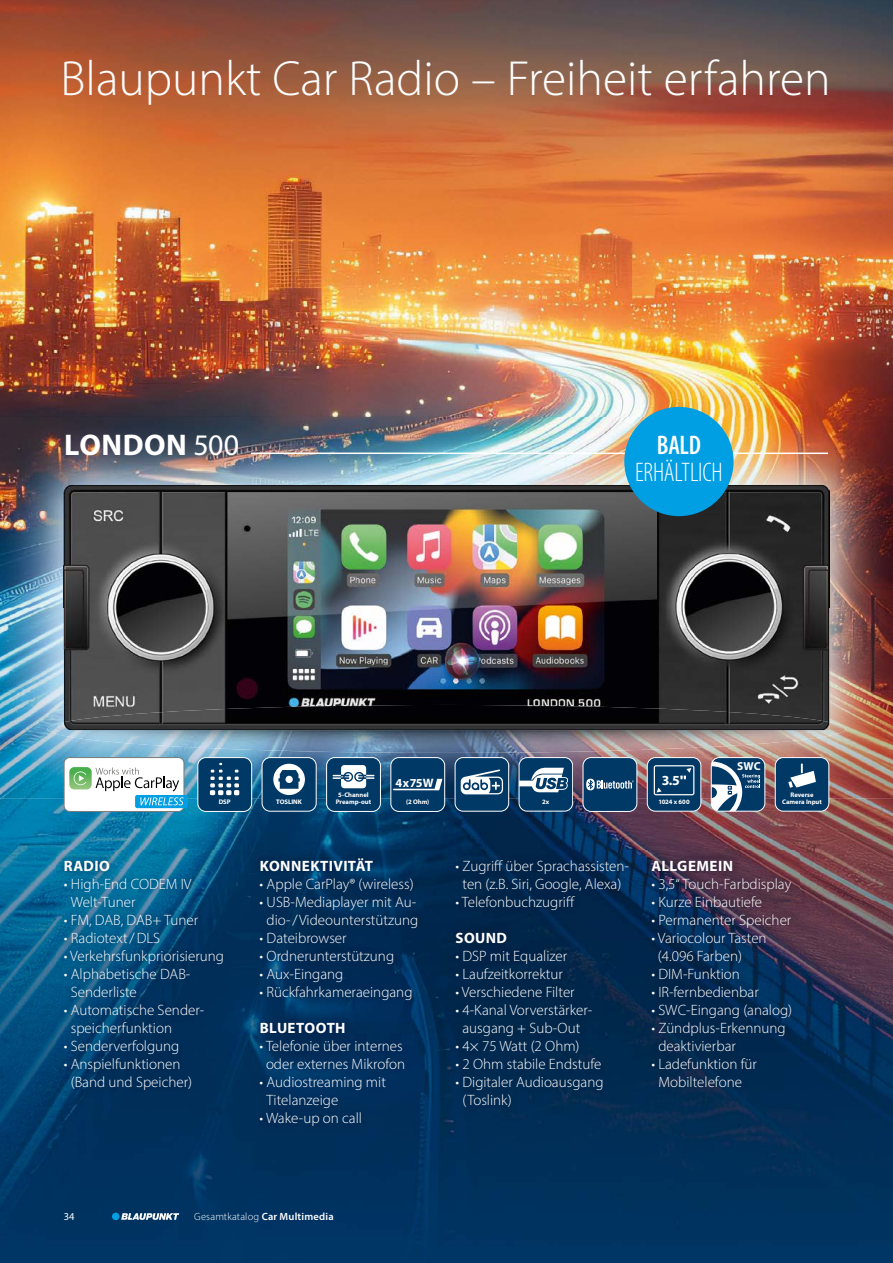
<style>
.page{position:relative;width:893px;height:1263px;background:#fff}
.page>*{position:absolute;margin:0;border:0;box-sizing:border-box;transform-origin:0 0}
.t1{font:300 49.5px "Myriad Pro";color:#fff}
.t2{font:700 30px "Myriad Pro";letter-spacing:.02em;color:#fff}
.t3{font:300 condensed 27px "Myriad Pro";letter-spacing:-.01em;color:#fff;scale:.96 1}
.t4{font:600 condensed 27px "Myriad Pro";color:#fff;scale:.96 1}
.t5{font:300 15px/18px "Myriad Pro";color:#fff}
.t6{font:700 15px "Myriad Pro";letter-spacing:.025em;color:#fff}
.t7{font:700 13.95px "Myriad Pro";color:#fff}
.t8{font:700 12.3px "Myriad Pro";letter-spacing:.03em;color:#fff}
.t9{font:700 11.55px "Myriad Pro";color:#fff}
.t10{font:300 10.5px "Myriad Pro";letter-spacing:.015em;color:#fff}
.t11{font:10.5px "Myriad Pro";color:#fff}
.t12{font:700 6.6px/6.6px "Myriad Pro";letter-spacing:-.005em;color:#fff;text-align:center}
.s1{font-weight:400}
.s2{font-weight:600}
</style>
<div class="page">
<img style="left:0;top:0;width:893px;height:512px">
<img style="left:0;top:798px;width:893px;height:103px">
<img style="left:0;top:901px;width:104px;height:362px">
<img style="left:789px;top:901px;width:104px;height:362px">
<div style="left:104px;top:1133px;width:685px;height:130px;background:#00325f"></div>
<img style="left:0;top:512px;width:64px;height:96px">
<img style="left:829px;top:512px;width:64px;height:96px">
<img style="left:0;top:608px;width:104px;height:190px">
<img style="left:789px;top:608px;width:104px;height:190px">
<img style="left:104px;top:753px;width:211px;height:45px">
<img style="left:578px;top:753px;width:211px;height:45px">
<img style="left:315px;top:753px;width:263px;height:45px">
<hr style="left:251px;top:453px;width:577px;height:1px;background:#fff">
<img style="left:47px;top:722px;width:798px;height:31px">
<div style="left:112px;top:1213px;width:7px;height:7px;background:#009ee3;border-radius:50%"></div>
<svg style="left:121px;top:1213px;width:58px;height:7px"></svg>
<img style="left:64px;top:485px;width:765px;height:220px">
<img style="left:64px;top:705px;width:765px;height:25px">
<img style="left:57px;top:851px;width:743px;height:282px">
<div style="left:624px;top:407px;width:110px;height:109px;background:#009ee3;border-radius:50%"></div>
<div style="left:327px;top:757px;width:53px;height:54px;background:#003866;border-radius:8px"></div>
<div style="left:326px;top:757px;width:55px;height:55px;border:1px solid #fff;border-radius:8px"></div>
<svg style="left:332px;top:765px;width:43px;height:24px"></svg>
<div style="left:391px;top:757px;width:54px;height:54px;background:#003866;border-radius:8px"></div>
<div style="left:390px;top:757px;width:55px;height:55px;border:1px solid #fff;border-radius:8px"></div>
<svg style="left:393px;top:779px;width:49px;height:11px"></svg>
<div style="left:262px;top:757px;width:54px;height:54px;background:#003866;border-radius:8px"></div>
<div style="left:262px;top:757px;width:55px;height:54px;border:1px solid #fff;border-radius:8px"></div>
<svg style="left:273px;top:764px;width:32px;height:31px"></svg>
<div style="left:198px;top:757px;width:54px;height:54px;background:#003866;border-radius:8px"></div>
<div style="left:197px;top:757px;width:55px;height:55px;border:1px solid #fff;border-radius:8px"></div>
<svg style="left:210px;top:763px;width:29px;height:32px"></svg>
<div style="left:455px;top:757px;width:54px;height:54px;background:#003866;border-radius:8px"></div>
<div style="left:455px;top:757px;width:54px;height:54px;border:1px solid #fff;border-radius:8px"></div>
<svg style="left:461px;top:769px;width:42px;height:25px"></svg>
<div style="left:583px;top:757px;width:54px;height:54px;background:#003866;border-radius:8px"></div>
<div style="left:583px;top:757px;width:54px;height:55px;border:1px solid #fff;border-radius:8px"></div>
<svg style="left:586px;top:779px;width:48px;height:11px"></svg>
<div style="left:647px;top:757px;width:54px;height:54px;background:#003866;border-radius:8px"></div>
<div style="left:647px;top:757px;width:54px;height:54px;border:1px solid #fff;border-radius:8px"></div>
<svg style="left:654px;top:765px;width:40px;height:30px"></svg>
<div style="left:519px;top:757px;width:54px;height:54px;background:#003866;border-radius:8px"></div>
<div style="left:519px;top:757px;width:54px;height:54px;border:1px solid #fff;border-radius:8px"></div>
<svg style="left:519px;top:767px;width:49px;height:25px"></svg>
<div style="left:711px;top:757px;width:54px;height:54px;background:#003866;border-radius:8px"></div>
<div style="left:711px;top:757px;width:54px;height:54px;border:1px solid #fff;border-radius:8px"></div>
<svg style="left:711px;top:761px;width:49px;height:50px"></svg>
<div style="left:775px;top:757px;width:54px;height:54px;background:#003866;border-radius:8px"></div>
<div style="left:775px;top:757px;width:54px;height:54px;border:1px solid #fff;border-radius:8px"></div>
<svg style="left:788px;top:763px;width:28px;height:25px"></svg>
<div style="left:64px;top:757px;width:120px;height:54px;background:#fff;border-radius:6px"></div>
<div style="left:64px;top:757px;width:120px;height:55px;border:1px solid #7b7b7a;border-radius:6px"></div>
<svg style="left:69px;top:767px;width:110px;height:24px"></svg>
<div style="left:135px;top:795px;width:53px;height:13px;background:#009ee3;border-radius:2px"></div>
<svg style="left:140px;top:797px;width:44px;height:8px"></svg>
<h1 class="t1" style="left:61px;top:48px;width:772px">Blaupunkt Car Radio – Freiheit erfahren</h1>
<h2 class="t2" style="left:64px;top:425px;width:177px">LONDON <span class="s1">500</span></h2>
<h3 class="t4" style="left:657px;top:429px;width:47px">BALD</h3>
<h3 class="t3" style="left:635px;top:456px;width:93px">ERHÄLTLICH</h3>
<p class="t8" style="left:396px;top:775px;width:40px">4x75W</p>
<p class="t7" style="left:662px;top:771px;width:20px">3.5</p>
<p class="t12" style="left:336px;top:791px;width:37px">5-Channel<br>Preamp-out</p>
<p class="t12" style="left:406px;top:798px;width:25px">(2 Ohm)</p>
<p class="t12" style="left:219px;top:798px;width:13px">DSP</p>
<p class="t12" style="left:276px;top:798px;width:27px">TOSLINK</p>
<p class="t12" style="left:658px;top:798px;width:33px">1024 x 600</p>
<p class="t12" style="left:542px;top:798px;width:9px">2x</p>
<p class="t9" style="left:737px;top:759px;width:25px">SWC</p>
<p class="t12" style="left:782px;top:791px;width:41px">Reverse<br>Camera Input</p>
<p class="t6" style="left:64px;top:856px;width:47px">RADIO</p>
<p class="t5" style="left:71px;top:875px;width:122px;text-indent:-7px">• High-End CODEM IV<br>Welt-Tuner</p>
<p class="t5" style="left:64px;top:911px;width:136px">• FM, DAB, DAB+ Tuner</p>
<p class="t5" style="left:64px;top:929px;width:98px">• Radiotext / DLS</p>
<p class="t5" style="left:64px;top:947px;width:162px">• Verkehrsfunkpriorisierung</p>
<p class="t5" style="left:71px;top:965px;width:121px;text-indent:-7px">• Alphabetische DAB-<br>Senderliste</p>
<p class="t5" style="left:71px;top:1001px;width:135px;text-indent:-7px">• Automatische Sender&shy;speicherfunktion</p>
<p class="t5" style="left:64px;top:1037px;width:117px">• Senderverfolgung</p>
<p class="t5" style="left:71px;top:1055px;width:123px;text-indent:-7px">• Anspielfunktionen (Band und Speicher)</p>
<p class="t6" style="left:260px;top:856px;width:115px">KONNEKTIVITÄT</p>
<p class="t5" style="left:260px;top:875px;width:156px">• Apple CarPlay® (wireless)</p>
<p class="t5" style="left:260px;top:893px;width:160px;text-align:center">• USB-Mediaplayer mit Au&shy;dio- / Videounterstützung</p>
<p class="t5" style="left:260px;top:929px;width:89px">• Dateibrowser</p>
<p class="t5" style="left:260px;top:947px;width:136px">• Ordnerunterstützung</p>
<p class="t5" style="left:260px;top:965px;width:85px">• Aux-Eingang</p>
<p class="t5" style="left:260px;top:983px;width:154px">• Rückfahrkameraeingang</p>
<p class="t6" style="left:260px;top:1018px;width:87px">BLUETOOTH</p>
<p class="t5" style="left:260px;top:1037px;width:147px;text-align:center">• Telefonie über internes oder externes Mikrofon</p>
<p class="t5" style="left:267px;top:1073px;width:121px;text-indent:-7px">• Audiostreaming mit<br>Titelanzeige</p>
<p class="t5" style="left:260px;top:1109px;width:104px">• Wake-up on call</p>
<p class="t11" style="left:64px;top:1210px;width:12px">34</p>
<p class="t10" style="left:194px;top:1210px;width:141px">Gesamtkatalog <span class="s2">Car Multimedia</span></p>
<p class="t5" style="left:455px;top:857px;width:175px;text-align:center">• Zugriff über Sprachassisten&shy;ten (z.B. Siri, Google, Alexa)</p>
<p class="t5" style="left:455px;top:893px;width:121px">• Telefonbuchzugriff</p>
<p class="t6" style="left:456px;top:928px;width:53px">SOUND</p>
<p class="t5" style="left:455px;top:947px;width:113px">• DSP mit Equalizer</p>
<p class="t5" style="left:455px;top:965px;width:109px">• Laufzeitkorrektur</p>
<p class="t5" style="left:455px;top:983px;width:121px">• Verschiedene Filter</p>
<p class="t5" style="left:455px;top:1001px;width:138px;text-align:center">• 4-Kanal Vorverstärker&shy;ausgang + Sub-Out</p>
<p class="t5" style="left:455px;top:1037px;width:126px">• 4× 75 Watt (2 Ohm)</p>
<p class="t5" style="left:455px;top:1055px;width:147px">• 2 Ohm stabile Endstufe</p>
<p class="t5" style="left:462px;top:1073px;width:143px;text-indent:-7px">• Digitaler Audioausgang (Toslink)</p>
<p class="t6" style="left:651px;top:856px;width:83px">ALLGEMEIN</p>
<p class="t5" style="left:651px;top:875px;width:141px">• 3,5“ Touch-Farbdisplay</p>
<p class="t5" style="left:651px;top:893px;width:112px">• Kurze Einbautiefe</p>
<p class="t5" style="left:651px;top:911px;width:141px">• Permanenter Speicher</p>
<p class="t5" style="left:658px;top:929px;width:110px;text-indent:-6px">• Variocolour Tasten (4.096 Farben)</p>
<p class="t5" style="left:651px;top:965px;width:90px">• DIM-Funktion</p>
<p class="t5" style="left:651px;top:983px;width:109px">• IR-fernbedienbar</p>
<p class="t5" style="left:651px;top:1001px;width:142px">• SWC-Eingang (analog)</p>
<p class="t5" style="left:658px;top:1019px;width:129px;text-indent:-7px">• Zündplus-Erkennung deaktivierbar</p>
<p class="t5" style="left:651px;top:1055px;width:107px;text-align:center">• Ladefunktion für<br>Mobiltelefone</p>
</div>
